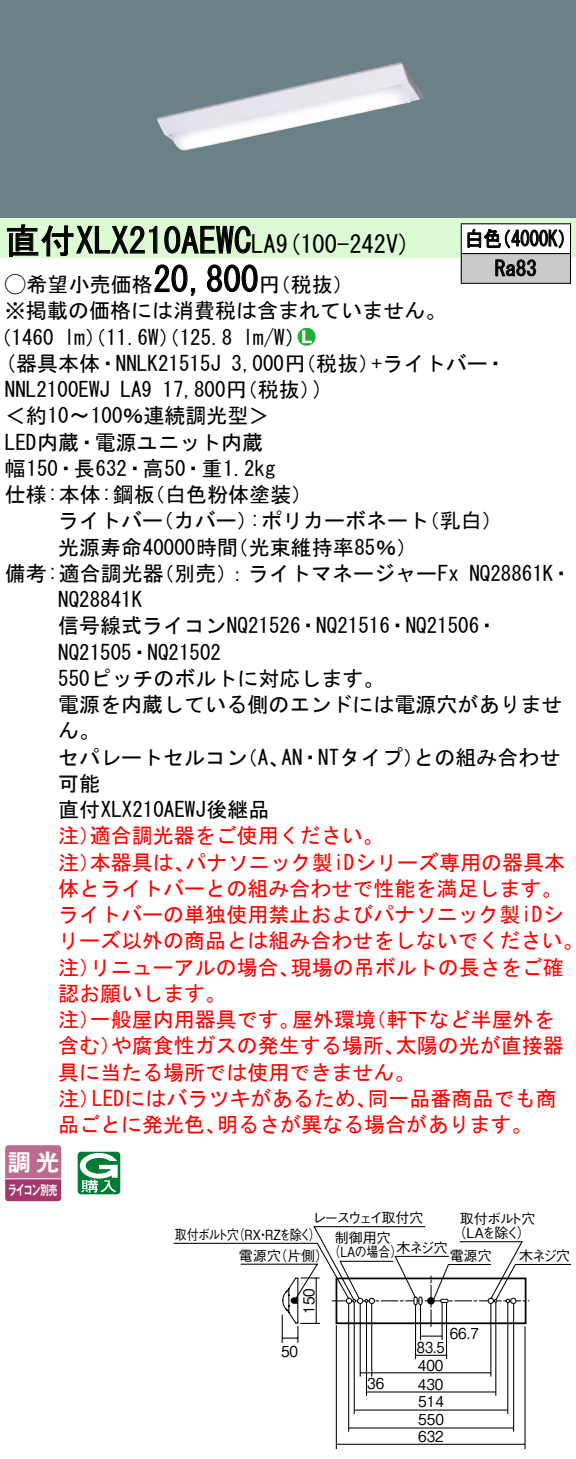
<style>
.page{position:relative;width:576px;height:1459px;background:#fff}
.page>*{position:absolute;margin:0;border:0;box-sizing:border-box;transform-origin:0 0}
.t1{font:35px "MS Gothic";color:#000}
.t2{font:24.5px "MS Gothic";color:#000}
.t3{font:23.1px "Gothic MB101 Pro De Bold 90 pv RKSJ H";color:#fff}
.t4{font:21px/26.2px "MS Gothic";color:#000}
.t5{font:21px/26.2px "MS Gothic";color:#f00}
.t6{font:21px/29.8px "MS Gothic";color:#000;scale:.88 1}
.t7{font:21px "Ford Classification 1";color:#23ac38}
.t8{font:15.05px "Gothic BBB Pro Medium 90 pv RKSJ H";color:#000;scale:.9 1}
.t9{font:15.05px "Gothic BBB Pro Medium 90 pv RKSJ H";color:#000;scale:.85 1}
.t10{font:14px "Gothic BBB Pro Medium 90 pv RKSJ H";letter-spacing:-.05em;color:#000}
.t11{font:14px "Gothic BBB Pro Medium 90 pv RKSJ H";letter-spacing:-.05em;color:#000;scale:.85 1}
.t12{font:14px/13.7px "Gothic BBB Pro Medium 90 pv RKSJ H";color:#000;text-align:center}
.t13{font:14px "Gothic BBB Pro Medium 90 pv RKSJ H";letter-spacing:-.15em;color:#000}
.t14{font:13.3px "Gothic MB101 Pro De Bold 90 pv RKSJ H";letter-spacing:-.05em;color:#fff;scale:.65 1}
.s1{font-size:24.5px}
.s2{font-family:"Ford Classification 1"}
.s3{color:#fff}
</style>
<div class="page">
<div style="left:0;top:0;width:575px;height:218px;background:#6c8087"></div>
<img style="left:157px;top:62px;width:267px;height:89px">
<div style="left:0;top:218px;width:575px;height:40px;background:#dcfad4"></div>
<svg style="left:6px;top:224px;width:152px;height:33px"></svg>
<svg style="left:164px;top:225px;width:87px;height:29px"></svg>
<svg style="left:154px;top:264px;width:42px;height:32px"></svg>
<svg style="left:207px;top:264px;width:51px;height:29px"></svg>
<svg style="left:5px;top:1145px;width:56px;height:56px;background:#b45783"></svg>
<hr style="left:5px;top:1178px;width:56px;height:1px;background:#fff">
<svg style="left:78px;top:1152px;width:42px;height:42px"></svg>
<div style="left:461px;top:224px;width:109px;height:30px;background:#fff"></div>
<div style="left:461px;top:254px;width:109px;height:29px;background:#cacaca"></div>
<hr style="left:460px;top:223px;width:110px;height:1px;background:#000">
<hr style="left:569px;top:224px;width:2px;height:29px;background:#000">
<hr style="left:460px;top:253px;width:110px;height:1px;background:#000">
<svg style="left:460px;top:224px;width:1px;height:59px"></svg>
<hr style="left:569px;top:254px;width:2px;height:29px;background:#000">
<hr style="left:460px;top:283px;width:110px;height:1px;background:#000">
<svg style="left:467px;top:229px;width:96px;height:20px"></svg>
<svg style="left:495px;top:259px;width:41px;height:17px"></svg>
<hr style="left:415px;top:1304px;width:1px;height:55px;background:#000">
<hr style="left:366px;top:1301px;width:1px;height:95px;background:#000">
<hr style="left:495px;top:1301px;width:1px;height:95px;background:#000">
<hr style="left:490px;top:1302px;width:1px;height:74px;background:#000">
<hr style="left:371px;top:1302px;width:1px;height:74px;background:#000">
<hr style="left:359px;top:1302px;width:1px;height:74px;background:#000">
<hr style="left:513px;top:1303px;width:1px;height:128px;background:#000">
<hr style="left:348px;top:1303px;width:1px;height:128px;background:#000">
<hr style="left:507px;top:1302px;width:1px;height:112px;background:#000">
<hr style="left:353px;top:1301px;width:1px;height:113px;background:#000">
<hr style="left:335px;top:1325px;width:2px;height:124px;background:#000">
<hr style="left:524px;top:1326px;width:1px;height:123px;background:#000">
<hr style="left:360px;top:1372px;width:130px;height:1px;background:#000">
<hr style="left:366px;top:1391px;width:129px;height:1px;background:#000">
<hr style="left:446px;top:1301px;width:1px;height:58px;background:#000">
<hr style="left:415px;top:1354px;width:32px;height:2px;background:#000">
<hr style="left:354px;top:1409px;width:153px;height:1px;background:#000">
<hr style="left:348px;top:1427px;width:165px;height:1px;background:#000">
<hr style="left:336px;top:1443px;width:188px;height:2px;background:#000">
<svg style="left:173px;top:1226px;width:397px;height:117px"></svg>
<div style="left:335px;top:1277px;width:191px;height:47px;border:2px solid #000"></div>
<h1 class="t1" style="left:5px;top:223px;width:272px">直付XLX210AEWC<span class="s1">LA</span></h1>
<p class="t4" style="left:259px;top:271px;width:96px">（円税抜(</p>
<p class="t2" style="left:276px;top:232px;width:136px">(9 100-242 (V</p>
<h1 class="t1" style="left:153px;top:262px;width:106px">20,800</h1>
<p class="t4" style="left:5px;top:271px;width:442px"><span class="s2">A</span>希望小売価格<br>※掲載の価格には消費税は含まれていません。</p>
<p class="t7" style="left:298px;top:326px;width:19px">2<span class="s3">7</span></p>
<p class="t4" style="left:243px;top:324px;width:64px">l m (W/</p>
<p class="t4" style="left:-9px;top:324px;width:65px">（1460</p>
<p class="t4" style="left:64px;top:324px;width:169px">lm）（11.6 ）（W 125.8</p>
<p class="t6" style="left:494px;top:224px;width:49px;text-indent:-30px">白色<br>Ra83</p>
<p class="t6" style="left:492px;top:224px;width:96px">（4000 (K</p>
<p class="t4" style="left:5px;top:350px;width:217px">(器具本体・NNLK21515J</p>
<p class="t4" style="left:371px;top:350px;width:136px">+ライトバー・</p>
<p class="t4" style="left:231px;top:350px;width:149px">3,000 （円税抜）</p>
<p class="t4" style="left:162px;top:376px;width:160px">17,800 （円税抜(</p>
<p class="t4" style="left:313px;top:376px;width:12px">(</p>
<p class="t4" style="left:5px;top:376px;width:106px">NNL2100EWJ</p>
<p class="t4" style="left:5px;top:403px;width:266px">＜約10〜100％連続調光型&lt;</p>
<p class="t4" style="left:5px;top:429px;width:259px">LED内蔵・電源ユニット内蔵</p>
<p class="t4" style="left:5px;top:455px;width:272px">幅150・長632・高50・重1.2kg</p>
<p class="t4" style="left:144px;top:481px;width:170px">（白色粉体塗装(</p>
<p class="t4" style="left:120px;top:376px;width:33px">LA9</p>
<p class="t4" style="left:5px;top:481px;width:151px">仕様:本体:鋼板</p>
<p class="t4" style="left:58px;top:508px;width:106px">ライトバー</p>
<p class="t4" style="left:153px;top:508px;width:106px">（カバー）</p>
<p class="t4" style="left:250px;top:508px;width:181px">:ポリカーボネート</p>
<p class="t4" style="left:418px;top:508px;width:85px">（乳白(</p>
<p class="t4" style="left:58px;top:534px;width:181px">光源寿命40000時間</p>
<p class="t4" style="left:227px;top:534px;width:191px">（光束維持率85％(</p>
<p class="t4" style="left:153px;top:560px;width:307px">（別売：）ライトマネージャーFx</p>
<p class="t4" style="left:5px;top:560px;width:160px">備考:適合調光器</p>
<p class="t4" style="left:58px;top:586px;width:85px">NQ28841K</p>
<p class="t4" style="left:58px;top:613px;width:441px">信号線式ライコンNQ21526・NQ21516・NQ21506・</p>
<p class="t4" style="left:58px;top:639px;width:164px">NQ21505・NQ21502</p>
<p class="t4" style="left:58px;top:665px;width:328px">550ピッチのボルトに対応します。</p>
<p class="t4" style="left:58px;top:691px;width:505px">電源を内蔵している側のエンドには電源穴がありませ</p>
<p class="t4" style="left:58px;top:718px;width:43px">ん。</p>
<p class="t4" style="left:413px;top:744px;width:148px">との組み合わせ</p>
<p class="t4" style="left:469px;top:560px;width:104px">NQ28861 ・K</p>
<p class="t4" style="left:281px;top:744px;width:144px">AN・NTタイプ）</p>
<p class="t4" style="left:58px;top:744px;width:213px">セパレートセルコン可能<br>直付XLX210AEWJ後継品</p>
<p class="t5" style="left:90px;top:823px;width:295px">適合調光器をご使用ください。</p>
<p class="t4" style="left:237px;top:744px;width:54px">（、A</p>
<p class="t5" style="left:58px;top:823px;width:43px">注）</p>
<p class="t5" style="left:185px;top:849px;width:381px">パナソニック製iDシリーズ専用の器具本</p>
<p class="t5" style="left:58px;top:849px;width:43px">注）</p>
<p class="t5" style="left:58px;top:875px;width:505px">体とライトバーとの組み合わせで性能を満足します。</p>
<p class="t5" style="left:58px;top:901px;width:507px">ライトバーの単独使用禁止およびパナソニック製iDシ</p>
<p class="t5" style="left:58px;top:928px;width:526px">リーズ以外の商品とは組み合わせをしないでください。</p>
<p class="t5" style="left:290px;top:954px;width:275px">現場の吊ボルトの長さをご確</p>
<p class="t5" style="left:90px;top:849px;width:106px">本器具は、</p>
<p class="t5" style="left:58px;top:954px;width:169px">注）<br>認お願いします。</p>
<p class="t5" style="left:90px;top:954px;width:211px">リニューアルの場合、</p>
<p class="t5" style="left:90px;top:1006px;width:211px">一般屋内用器具です。</p>
<p class="t5" style="left:292px;top:1006px;width:85px">屋外環境</p>
<p class="t5" style="left:365px;top:1006px;width:190px">（軒下など半屋外を</p>
<p class="t5" style="left:58px;top:1006px;width:43px">注）</p>
<p class="t5" style="left:111px;top:1033px;width:295px">や腐食性ガスの発生する場所、</p>
<p class="t5" style="left:395px;top:1033px;width:170px">太陽の光が直接器</p>
<p class="t5" style="left:58px;top:1033px;width:64px">含む）</p>
<p class="t5" style="left:58px;top:1059px;width:358px">具に当たる場所では使用できません。</p>
<p class="t5" style="left:367px;top:1085px;width:190px">同一品番商品でも商</p>
<p class="t5" style="left:92px;top:1085px;width:286px">LEDにはバラツキがあるため、</p>
<p class="t5" style="left:58px;top:1085px;width:43px">注）</p>
<p class="t5" style="left:58px;top:1111px;width:169px">品ごとに発光色、</p>
<p class="t5" style="left:217px;top:1111px;width:317px">明るさが異なる場合があります。</p>
<p class="t3" style="left:8px;top:1142px;width:53px">調光</p>
<p class="t14" style="left:8px;top:1179px;width:77px">ライコン別売</p>
<p class="t13" style="left:312px;top:1207px;width:112px">レースウェイ取付穴</p>
<p class="t10" style="left:460px;top:1207px;width:77px">取付ボルト穴</p>
<p class="t10" style="left:452px;top:1221px;width:69px">（LAを除く</p>
<p class="t10" style="left:516px;top:1221px;width:15px">(</p>
<p class="t11" style="left:232px;top:1224px;width:94px">（RX RZを除く</p>
<p class="t11" style="left:308px;top:1224px;width:16px">(</p>
<p class="t11" style="left:175px;top:1224px;width:77px">取付ボルト穴</p>
<p class="t12" style="left:328px;top:1229px;width:75px">制御用穴（LAの場合(</p>
<p class="t11" style="left:257px;top:1224px;width:16px">・</p>
<p class="t10" style="left:396px;top:1236px;width:53px">木ネジ穴</p>
<p class="t10" style="left:519px;top:1244px;width:53px">木ネジ穴</p>
<p class="t10" style="left:273px;top:1244px;width:57px">（片側(</p>
<p class="t10" style="left:239px;top:1244px;width:43px">電源穴</p>
<p class="t10" style="left:449px;top:1245px;width:43px">電源穴</p>
<p class="t8" style="left:296px;top:1314px;width:30px;rotate:-90deg">150</p>
<p class="t8" style="left:281px;top:1339px;width:20px">50</p>
<p class="t8" style="left:367px;top:1371px;width:20px">36</p>
<p class="t8" style="left:449px;top:1321px;width:34px">66.7</p>
<p class="t9" style="left:417px;top:1335px;width:34px">83.5</p>
<p class="t8" style="left:417px;top:1353px;width:30px">400</p>
<p class="t8" style="left:418px;top:1389px;width:30px">514</p>
<p class="t8" style="left:418px;top:1424px;width:30px">632</p>
<p class="t8" style="left:417px;top:1372px;width:30px">430</p>
<p class="t8" style="left:418px;top:1407px;width:30px">550</p>
</div>
